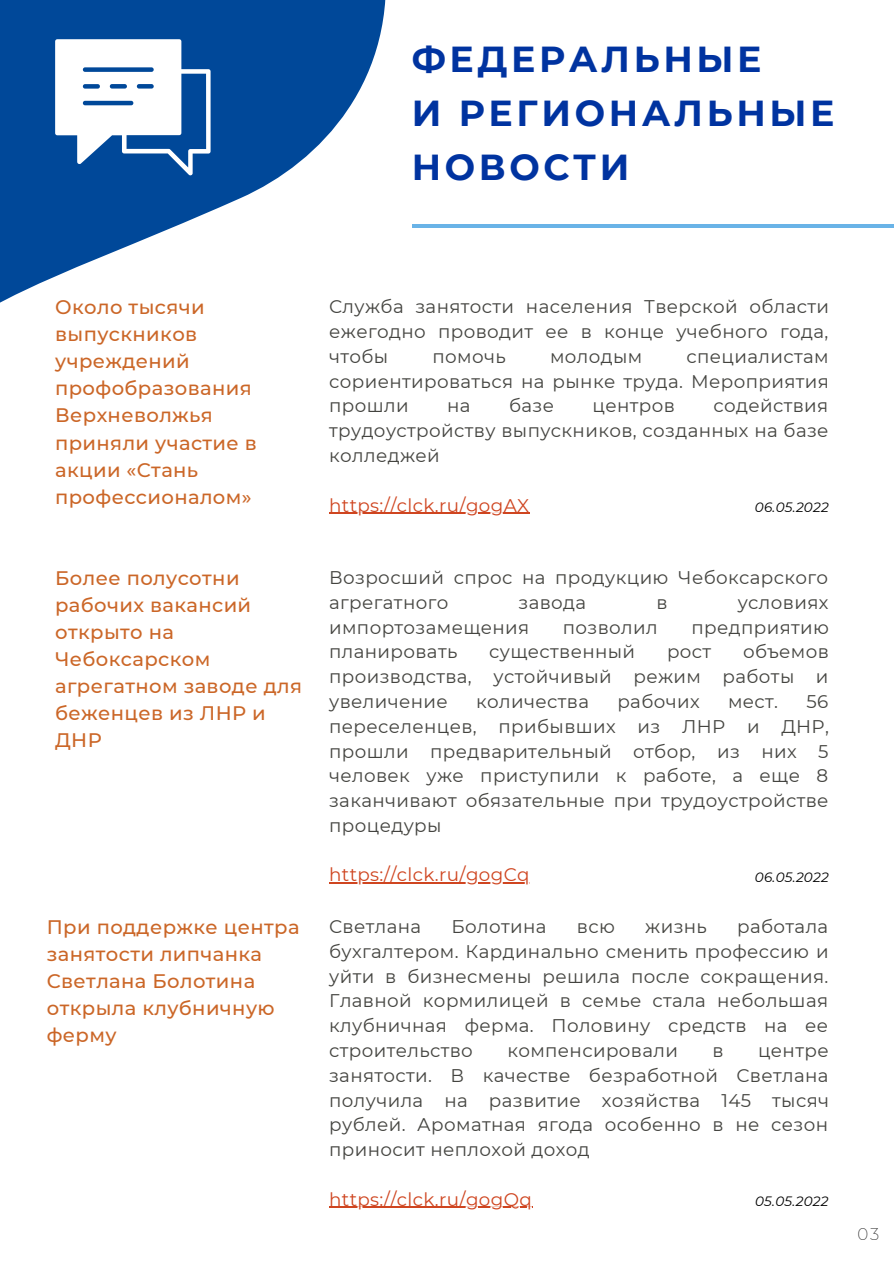
<style>
.page{position:relative;width:894px;height:1264px;background:#fff}
.page>*{position:absolute;margin:0;border:0;box-sizing:border-box;transform-origin:0 0}
.t1{font:700 36.15px/54px "Montserrat";letter-spacing:.1em;color:#0033a0}
.t2{font:500 19.5px/27px "Montserrat";letter-spacing:.02em;color:#cb6627}
.t3{font:18.3px/24.8px "Montserrat";letter-spacing:.02em;color:#444440;text-align:justify}
.t4{font:18.3px "Montserrat";letter-spacing:.02em;color:#cf4520}
.t5{font:200 16.5px "Montserrat";color:#222}
.t6{font:italic 13.5px "Montserrat";letter-spacing:.02em;color:#000}
</style>
<div class="page">
<hr style="left:411px;top:224px;width:482px;height:4px;background:#69b3e7">
<hr style="left:329px;top:512px;width:200px;height:2px;background:#cf4520">
<hr style="left:329px;top:882px;width:201px;height:1px;background:#cf4520">
<hr style="left:329px;top:1206px;width:203px;height:1px;background:#cf4520">
<svg style="left:0;top:0;width:495px;height:514px"></svg>
<svg style="left:55px;top:39px;width:155px;height:136px"></svg>
<p class="t1" style="left:411px;top:32px;width:351px">ФЕДЕРАЛЬНЫЕ</p>
<p class="t1" style="left:411px;top:86px;width:424px">И РЕГИОНАЛЬНЫЕ<br>НОВОСТИ</p>
<p class="t2" style="left:55px;top:294px;width:203px">Около тысячи выпускников учреждений профобразования<br>Верхневолжья приняли участие в акции «Стань профессионалом»</p>
<p class="t2" style="left:55px;top:564px;width:248px">Более полусотни рабочих вакансий открыто на<br>Чебоксарском агрегатном заводе для беженцев из ЛНР и<br>ДНР</p>
<p class="t2" style="left:47px;top:913px;width:254px">При поддержке центра занятости липчанка<br>Светлана Болотина открыла клубничную ферму</p>
<p class="t3" style="left:329px;top:294px;width:501px">Служба занятости населения Тверской области ежегодно проводит ее в конце учебного года, чтобы</p>
<p class="t3" style="left:329px;top:344px;width:501px;text-indent:357px">специалистам сориентироваться на рынке труда. Мероприятия прошли</p>
<p class="t3" style="left:432px;top:344px;width:75px">помочь</p>
<p class="t3" style="left:550px;top:344px;width:94px">молодым</p>
<p class="t3" style="left:447px;top:393px;width:25px">на</p>
<p class="t3" style="left:509px;top:393px;width:46px">базе</p>
<p class="t3" style="left:592px;top:393px;width:84px">центров</p>
<p class="t3" style="left:329px;top:393px;width:500px;text-indent:384px">содействия трудоустройству выпускников, созданных на базе колледжей</p>
<p class="t4" style="left:329px;top:494px;width:201px">https://clck.ru/gogAX</p>
<p class="t6" style="left:754px;top:499px;width:76px">06.05.2022</p>
<p class="t3" style="left:329px;top:565px;width:500px">Возросший спрос на продукцию Чебоксарского агрегатного</p>
<p class="t3" style="left:518px;top:590px;width:69px">завода</p>
<p class="t3" style="left:656px;top:590px;width:13px">в</p>
<p class="t3" style="left:737px;top:590px;width:92px">условиях</p>
<p class="t3" style="left:329px;top:614px;width:201px">импортозамещения</p>
<p class="t3" style="left:562px;top:614px;width:96px">позволил</p>
<p class="t3" style="left:691px;top:614px;width:139px">предприятию</p>
<p class="t3" style="left:329px;top:639px;width:130px">планировать</p>
<p class="t3" style="left:489px;top:639px;width:147px">существенный</p>
<p class="t3" style="left:666px;top:639px;width:46px">рост</p>
<p class="t3" style="left:329px;top:639px;width:501px;text-indent:414px">объемов производства, устойчивый режим работы и увеличение</p>
<p class="t3" style="left:476px;top:689px;width:114px">количества</p>
<p class="t3" style="left:617px;top:689px;width:84px">рабочих</p>
<p class="t3" style="left:727px;top:689px;width:52px">мест.</p>
<p class="t3" style="left:329px;top:689px;width:501px;text-indent:477px">56 переселенцев, прибывших из ЛНР и ДНР, прошли предварительный отбор, из них 5 человек уже приступили к работе, а еще 8 заканчивают обязательные при трудоустройстве процедуры</p>
<p class="t4" style="left:329px;top:863px;width:202px">https://clck.ru/gogCq</p>
<p class="t3" style="left:329px;top:914px;width:93px">Светлана</p>
<p class="t3" style="left:451px;top:914px;width:96px">Болотина</p>
<p class="t3" style="left:576px;top:914px;width:39px">всю</p>
<p class="t3" style="left:645px;top:914px;width:63px">жизнь</p>
<p class="t6" style="left:754px;top:869px;width:76px">06.05.2022</p>
<p class="t3" style="left:329px;top:914px;width:501px;text-indent:408px">работала бухгалтером. Кардинально сменить профессию и уйти в бизнесмены решила после сокращения.<br>Главной кормилицей в семье стала небольшая клубничная ферма. Половину средств на ее строительство</p>
<p class="t3" style="left:329px;top:1038px;width:501px;text-indent:429px">центре занятости. В качестве безработной Светлана получила на развитие хозяйства 145 тысяч рублей. Ароматная ягода особенно в не сезон приносит неплохой доход</p>
<p class="t4" style="left:329px;top:1187px;width:204px">https://clck.ru/gogQq</p>
<p class="t3" style="left:507px;top:1038px;width:172px">компенсировали</p>
<p class="t3" style="left:712px;top:1038px;width:13px">в</p>
<p class="t6" style="left:754px;top:1193px;width:75px">05.05.2022</p>
<p class="t5" style="left:857px;top:1223px;width:23px">03</p>
</div>
